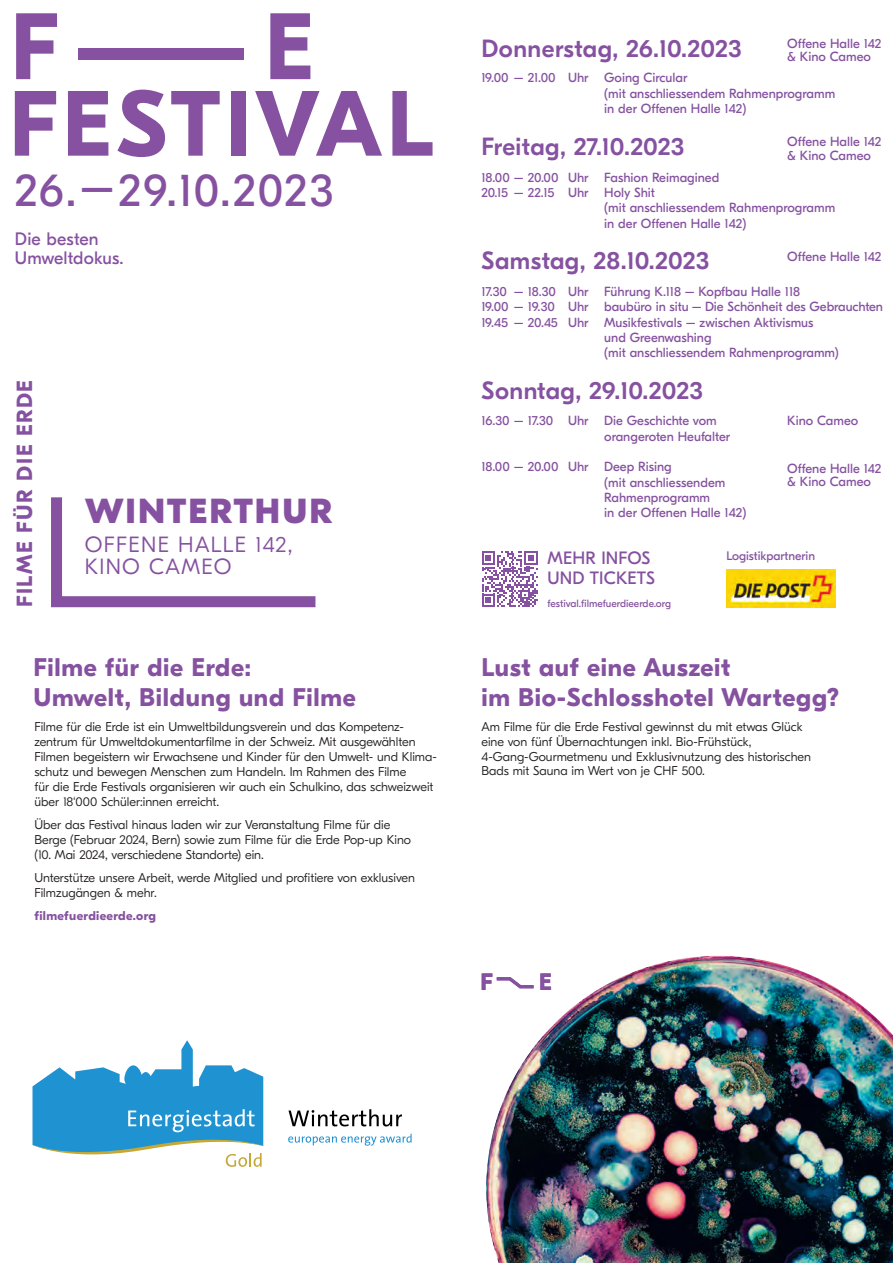
<style>
.page{position:relative;width:893px;height:1263px;background:#fff}
.page>*{position:absolute;margin:0;border:0;box-sizing:border-box;transform-origin:0 0}
.t1{font:700 92.4px "GT Eesti Display";letter-spacing:.05em;color:#8551a0}
.t2{font:46.2px "GT Eesti Display";letter-spacing:.03em;color:#8551a0}
.t3{font:800 34.8px "GT Eesti Display";letter-spacing:.06em;color:#8551a0}
.t4{font:700 25.5px/30px "GT Eesti Display";letter-spacing:.03em;color:#8551a0}
.t5{font:500 24.9px "GT Eesti Display";letter-spacing:.015em;color:#8551a0}
.t6{font:700 23.7px "GT Eesti Display";color:#8551a0}
.t7{font:300 22.05px "GT Eesti Display";letter-spacing:.06em;color:#8551a0}
.t8{font:700 21.9px "GT Eesti Display";letter-spacing:.07em;color:#8551a0}
.t9{font:18px/19.5px "GT Eesti Display";letter-spacing:.01em;color:#8551a0}
.t10{font:17.85px/19.4px "GT Eesti Display";letter-spacing:.01em;color:#8551a0}
.t11{font:13.2px/15.3px "GT Eesti Display";color:#8551a0}
.t12{font:13.2px/15.3px "GT Eesti Display";letter-spacing:-.02em;color:#8551a0}
.t13{font:300 12.75px/14.9px "GT Eesti Display";color:#231f20}
.t14{font:700 12.75px "GT Eesti Display";letter-spacing:.03em;color:#8551a0}
.t15{font:12.45px "GT Eesti Display";color:#8551a0}
.t16{font:10.5px "GT Eesti Display";color:#8551a0}
</style>
<div class="page">
<svg style="left:16px;top:13px;width:41px;height:66px"></svg>
<svg style="left:270px;top:13px;width:40px;height:66px"></svg>
<div style="left:78px;top:49px;width:166px;height:11px;background:#8551a0"></div>
<img style="left:486px;top:955px;width:407px;height:308px">
<svg style="left:482px;top:551px;width:56px;height:56px"></svg>
<img style="left:726px;top:569px;width:110px;height:38px">
<svg style="left:51px;top:497px;width:265px;height:111px"></svg>
<svg style="left:33px;top:1040px;width:230px;height:127px"></svg>
<svg style="left:288px;top:1109px;width:114px;height:17px"></svg>
<svg style="left:288px;top:1134px;width:124px;height:12px"></svg>
<svg style="left:493px;top:975px;width:44px;height:15px"></svg>
<h1 class="t1" style="left:9px;top:72px;width:425px">FESTIVAL</h1>
<h2 class="t2" style="left:15px;top:165px;width:320px">26.–29.10.2023</h2>
<h3 class="t9" style="left:15px;top:229px;width:110px">Die besten<br>Umweltdokus.</h3>
<h3 class="t8" style="left:12px;top:607px;width:229px;rotate:-90deg">FILME FÜR DIE ERDE</h3>
<p class="t3" style="left:85px;top:492px;width:249px">WINTERTHUR</p>
<p class="t7" style="left:85px;top:532px;width:209px">OFFENE HALLE 142,</p>
<p class="t7" style="left:85px;top:554px;width:148px">KINO CAMEO</p>
<h3 class="t4" style="left:33px;top:653px;width:324px">Filme für die Erde:<br>Umwelt, Bildung und Filme</h3>
<p class="t13" style="left:34px;top:720px;width:404px">Filme für die Erde ist ein Umweltbildungsverein und das Kompetenz&shy;zentrum für Umweltdokumentarfilme in der Schweiz. Mit ausgewählten Filmen begeistern wir Erwachsene und Kinder für den Umwelt- und Klima&shy;schutz und bewegen Menschen zum Handeln. Im Rahmen des Filme<br>für die Erde Festivals organisieren wir auch ein Schulkino, das schweizweit über 18‘000 Schüler:innen erreicht.</p>
<p class="t13" style="left:34px;top:817px;width:378px">Über das Festival hinaus laden wir zur Veranstaltung Filme für die<br>Berge (Februar 2024, Bern) sowie zum Filme für die Erde Pop-up Kino (10. Mai 2024, verschiedene Standorte) ein.</p>
<p class="t13" style="left:34px;top:870px;width:382px">Unterstütze unsere Arbeit, werde Mitglied und profitiere von exklusiven<br>Filmzugängen &amp; mehr.</p>
<p class="t14" style="left:34px;top:909px;width:123px">filmefuerdieerde.org</p>
<p class="t11" style="left:787px;top:37px;width:96px;line-height:13.2px">Offene Halle 142 &amp; Kino Cameo</p>
<h3 class="t5" style="left:482px;top:35px;width:261px">Donnerstag, 26.10.2023</h3>
<p class="t11" style="left:481px;top:71px;width:109px">19.00 – 21.00 Uhr</p>
<p class="t11" style="left:604px;top:71px;width:232px">Going Circular<br>(mit anschliessendem Rahmenprogramm in der Offenen Halle 142)</p>
<p class="t11" style="left:787px;top:136px;width:96px;line-height:13.2px">Offene Halle 142 &amp; Kino Cameo</p>
<h3 class="t5" style="left:482px;top:133px;width:204px">Freitag, 27.10.2023</h3>
<p class="t11" style="left:481px;top:170px;width:79px">18.00 – 20.00<br>20.15 – 22.15</p>
<p class="t11" style="left:568px;top:170px;width:22px">Uhr<br>Uhr</p>
<p class="t11" style="left:604px;top:170px;width:232px">Fashion Reimagined<br>Holy Shit<br>(mit anschliessendem Rahmenprogramm in der Offenen Halle 142)</p>
<p class="t11" style="left:787px;top:249px;width:96px">Offene Halle 142</p>
<h3 class="t5" style="left:482px;top:247px;width:229px">Samstag, 28.10.2023</h3>
<p class="t12" style="left:481px;top:284px;width:78px">17.30<br>19.00 – 19.30<br>19.45 – 20.45</p>
<p class="t11" style="left:568px;top:284px;width:22px;text-align:justify">Uhr Uhr Uhr</p>
<p class="t11" style="left:604px;top:284px;width:280px">Führung K.118 – Kopfbau Halle 118<br>baubüro in situ – Die Schönheit des Gebrauchten Musikfestivals – zwischen Aktivismus<br>und Greenwashing<br>(mit anschliessendem Rahmenprogramm)</p>
<p class="t11" style="left:514px;top:284px;width:44px">– 18.30</p>
<h3 class="t5" style="left:482px;top:377px;width:223px">Sonntag, 29.10.2023</h3>
<p class="t11" style="left:481px;top:414px;width:73px">16.30 – 17.30</p>
<p class="t11" style="left:481px;top:459px;width:79px">18.00 – 20.00</p>
<p class="t11" style="left:568px;top:414px;width:22px">Uhr</p>
<p class="t11" style="left:568px;top:459px;width:22px">Uhr</p>
<p class="t11" style="left:604px;top:414px;width:127px">Die Geschichte vom orangeroten Heufalter</p>
<p class="t11" style="left:604px;top:459px;width:144px">Deep Rising<br>(mit anschliessendem<br>Rahmenprogramm<br>in der Offenen Halle 142)</p>
<p class="t11" style="left:787px;top:414px;width:73px">Kino Cameo</p>
<p class="t11" style="left:787px;top:462px;width:96px;line-height:13.2px">Offene Halle 142 &amp; Kino Cameo</p>
<h3 class="t10" style="left:548px;top:549px;width:109px">MEHR INFOS<br>UND TICKETS</h3>
<p class="t16" style="left:548px;top:598px;width:125px">festival.filmefuerdieerde.org</p>
<p class="t15" style="left:726px;top:549px;width:90px">Logistikpartnerin</p>
<h3 class="t4" style="left:481px;top:653px;width:359px">Lust auf eine Auszeit<br>im Bio-Schlosshotel Wartegg?</h3>
<p class="t13" style="left:481px;top:719px;width:331px">Am Filme für die Erde Festival gewinnst du mit etwas Glück eine von fünf Übernachtungen inkl. Bio-Frühstück, 4-Gang-Gourmetmenu und Exklusivnutzung des historischen Bads mit Sauna im Wert von je CHF 500.</p>
<h3 class="t6" style="left:480px;top:968px;width:14px">F</h3>
<h3 class="t6" style="left:539px;top:968px;width:14px">E</h3>
</div>
